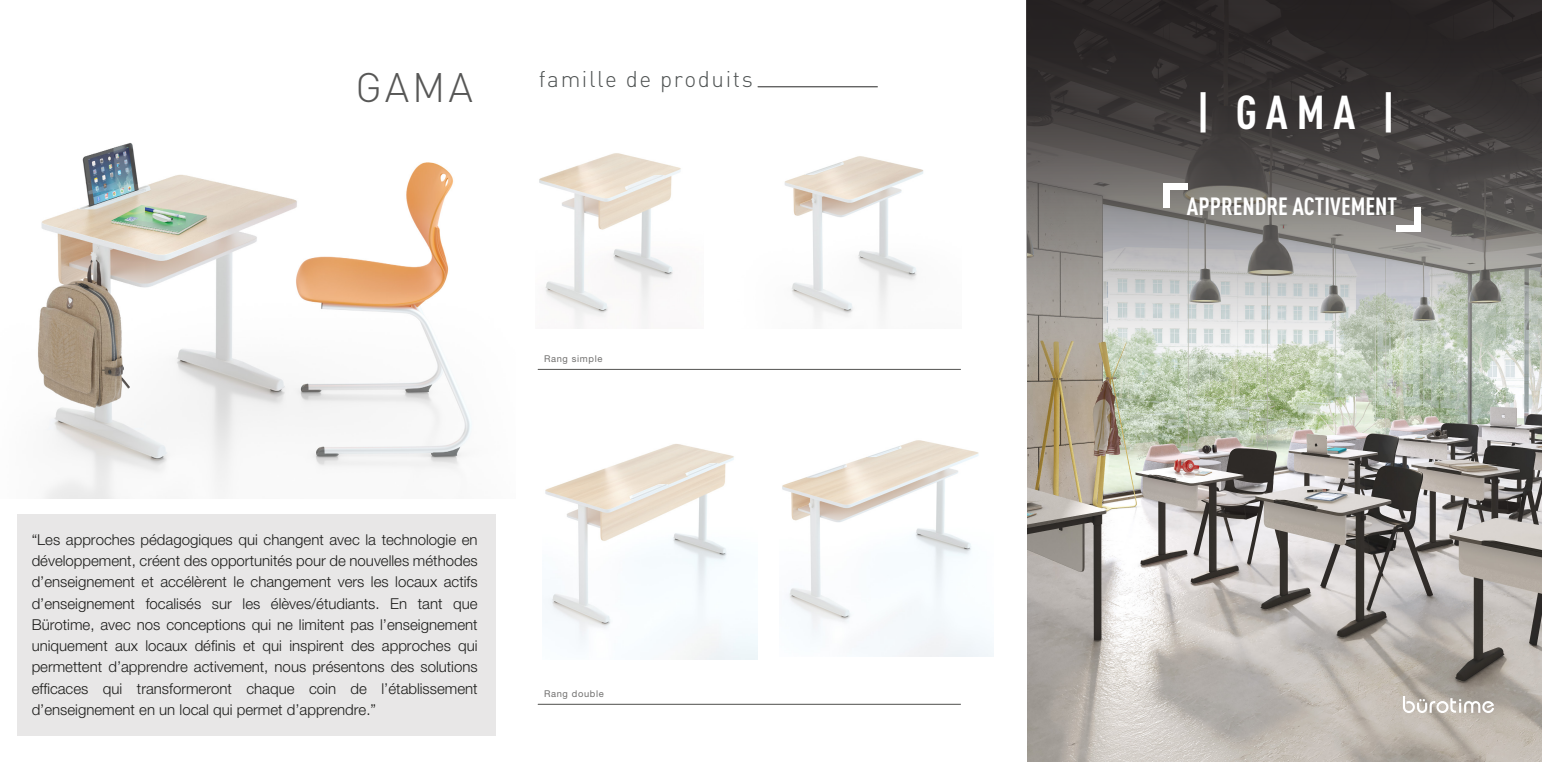
<style>
.page{position:relative;width:1542px;height:762px;background:#fff}
.page>*{position:absolute;margin:0;border:0;box-sizing:border-box;transform-origin:0 0}
.t1{font:700 condensed 46.88px "DIN Pro";color:#fff}
.t2{font:300 40.75px "DIN Pro";color:#575756}
.t3{font:700 condensed 24.62px "DIN Pro";color:#fff}
.t4{font:300 22.5px "DIN Pro";letter-spacing:.07em;color:#4e5252}
.t5{font:300 15px/21.2px "Helvetica Neue LT Pro";color:#1d1d1b;text-align:justify}
.t6{font:9.38px "Helvetica Neue LT Pro";letter-spacing:.07em;color:#706f6e}
</style>
<div class="page">
<img style="left:784px;top:156px;width:140px;height:166px">
<img style="left:1027px;top:392px;width:514px;height:370px">
<img style="left:38px;top:143px;width:434px;height:355px">
<div style="left:17px;top:514px;width:478px;height:222px;background:#e8e7e7"></div>
<hr style="left:757px;top:86px;width:120px;height:1px;background:#575756">
<img style="left:539px;top:153px;width:142px;height:176px">
<hr style="left:538px;top:369px;width:422px;height:1px;background:#585856">
<hr style="left:538px;top:704px;width:422px;height:1px;background:#585856">
<svg style="left:1402px;top:696px;width:92px;height:17px"></svg>
<svg style="left:1026px;top:0;width:515px;height:392px;background:#74736f"></svg>
<div style="left:1163px;top:183px;width:6px;height:25px;background:#fff"></div>
<div style="left:1163px;top:183px;width:25px;height:7px;background:#fff"></div>
<div style="left:1414px;top:207px;width:6px;height:25px;background:#fff"></div>
<div style="left:1395px;top:225px;width:25px;height:7px;background:#fff"></div>
<img style="left:782px;top:440px;width:211px;height:216px">
<img style="left:543px;top:444px;width:214px;height:215px">
<h2 class="t2" style="left:356px;top:56px;width:119px">GAMA</h2>
<h3 class="t4" style="left:539px;top:61px;width:215px">famille de produits</h3>
<p class="t6" style="left:544px;top:353px;width:60px">Rang simple</p>
<p class="t5" style="left:32px;top:528px;width:447px">“Les approches pédagogiques qui changent avec la technologie en développement, créent des opportunités pour de nouvelles méthodes d’enseignement et accélèrent le changement vers les locaux actifs d’enseignement focalisés sur les élèves/étudiants. En tant que Bürotime, avec nos conceptions qui ne limitent pas l’enseignement uniquement aux locaux définis et qui inspirent des approches qui permettent d’apprendre activement, nous présentons des solutions efficaces qui transformeront chaque coin de l’établissement d’enseignement en un local qui permet d’apprendre.”</p>
<p class="t6" style="left:544px;top:688px;width:61px">Rang double</p>
<h1 class="t1" style="left:1195px;top:77px;width:202px">| GAMA |</h1>
<h3 class="t3" style="left:1186px;top:188px;width:212px">APPRENDRE ACTIVEMENT</h3>
</div>
